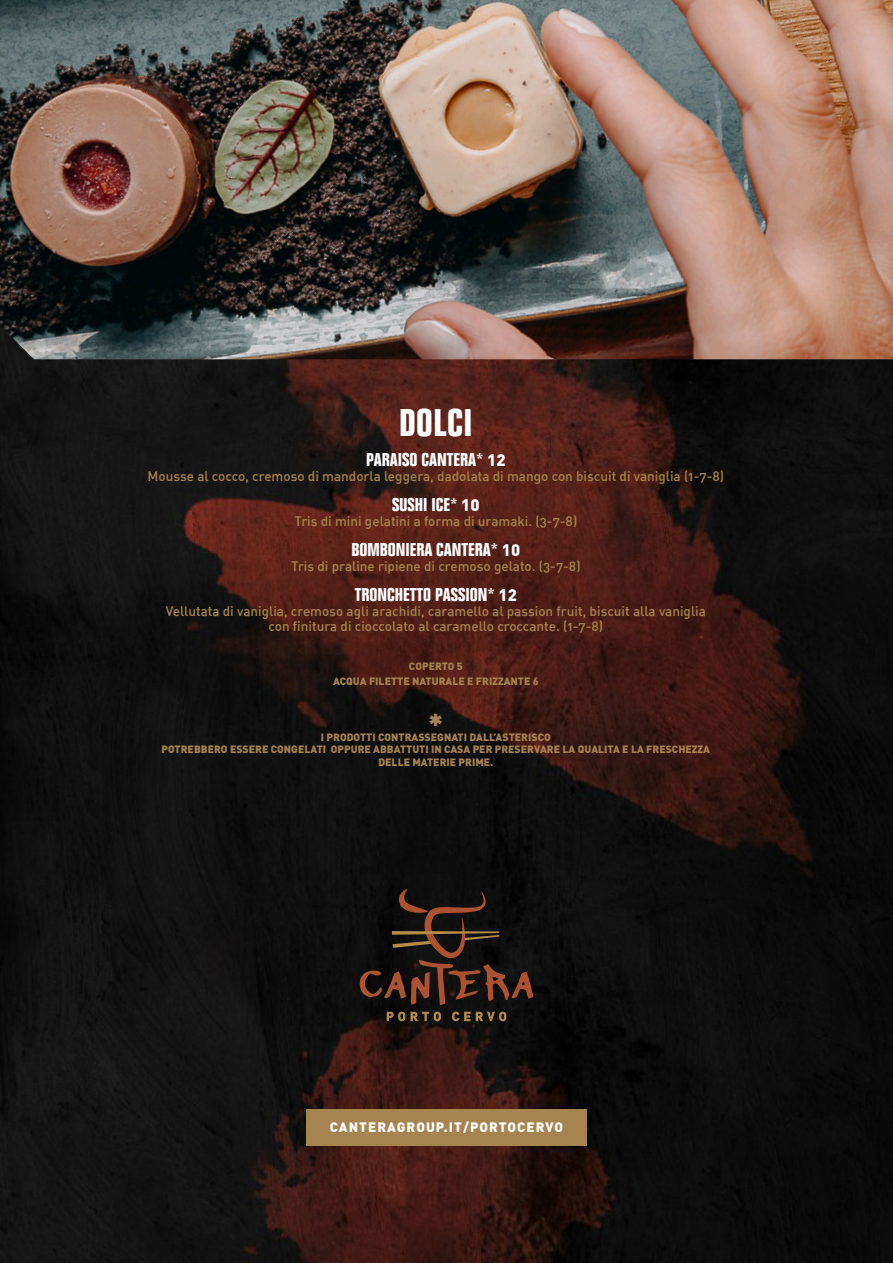
<style>
.page{position:relative;width:893px;height:1263px;background:#fff}
.page>*{position:absolute;margin:0;border:0;box-sizing:border-box;transform-origin:0 0}
.t1{font:700 condensed 37.5px "Folio";letter-spacing:.015em;color:#fff}
.t2{font:900 30px "DIN";color:#a68252}
.t3{font:700 condensed 18px "Folio";color:#fff}
.t4{font:13.5px "DIN Medium Alternate";color:#a6844f}
.t5{font:900 13.5px "DIN";letter-spacing:.075em;color:#fff}
.t6{font:900 10.5px "DIN";color:#a68252}
.s1{font-family:"DIN";font-weight:900;font-stretch:normal;font-size:16.5px}
</style>
<div class="page">
<img style="left:0;top:359px;width:893px;height:904px">
<svg style="left:360px;top:889px;width:173px;height:116px;background:#2a1b14"></svg>
<svg style="left:387px;top:1012px;width:18px;height:9px"></svg>
<svg style="left:411px;top:1012px;width:30px;height:9px"></svg>
<svg style="left:452px;top:1012px;width:54px;height:9px"></svg>
<div style="left:306px;top:1110px;width:281px;height:36px;background:#a6844f"></div>
<img style="left:0;top:0;width:893px;height:359px">
<p class="t1" style="left:399px;top:402px;width:75px">DOLCI</p>
<p class="t3" style="left:366px;top:450px;width:141px">PARAISO CANTERA* <span class="s1">12</span></p>
<p class="t4" style="left:148px;top:468px;width:578px">Mousse al cocco, cremoso di mandorla leggera, dadolata di mango con biscuit di vaniglia (1-7-8)</p>
<p class="t3" style="left:392px;top:495px;width:89px">SUSHI ICE* <span class="s1">10</span></p>
<p class="t4" style="left:294px;top:513px;width:284px">Tris di mini gelatini a forma di uramaki. (3-7-8)</p>
<p class="t3" style="left:351px;top:540px;width:170px">BOMBONIERA CANTERA* <span class="s1">10</span></p>
<p class="t4" style="left:291px;top:558px;width:291px">Tris di praline ripiene di cremoso gelato. (3-7-8)</p>
<p class="t3" style="left:355px;top:585px;width:163px">TRONCHETTO PASSION* <span class="s1">12</span></p>
<p class="t4" style="left:166px;top:603px;width:542px">Vellutata di vaniglia, cremoso agli arachidi, caramello al passion fruit, biscuit alla vaniglia</p>
<p class="t4" style="left:268px;top:618px;width:336px">con finitura di cioccolato al caramello croccante. (1-7-8)</p>
<p class="t6" style="left:409px;top:659px;width:55px">COPERTO 5</p>
<p class="t6" style="left:333px;top:674px;width:207px">ACQUA FILETTE NATURALE E FRIZZANTE 6</p>
<p class="t2" style="left:428px;top:703px;width:17px">*</p>
<p class="t6" style="left:162px;top:742px;width:550px">POTREBBERO ESSERE CONGELATI OPPURE ABBATTUTI IN CASA PER PRESERVARE LA QUALITA E LA FRESCHEZZA</p>
<p class="t6" style="left:378px;top:755px;width:116px">DELLE MATERIE PRIME.</p>
<p class="t6" style="left:321px;top:730px;width:231px">I PRODOTTI CONTRASSEGNATI DALL’ASTERISCO</p>
<p class="t5" style="left:330px;top:1118px;width:235px">CANTERAGROUP.IT/PORTOCERVO</p>
</div>
